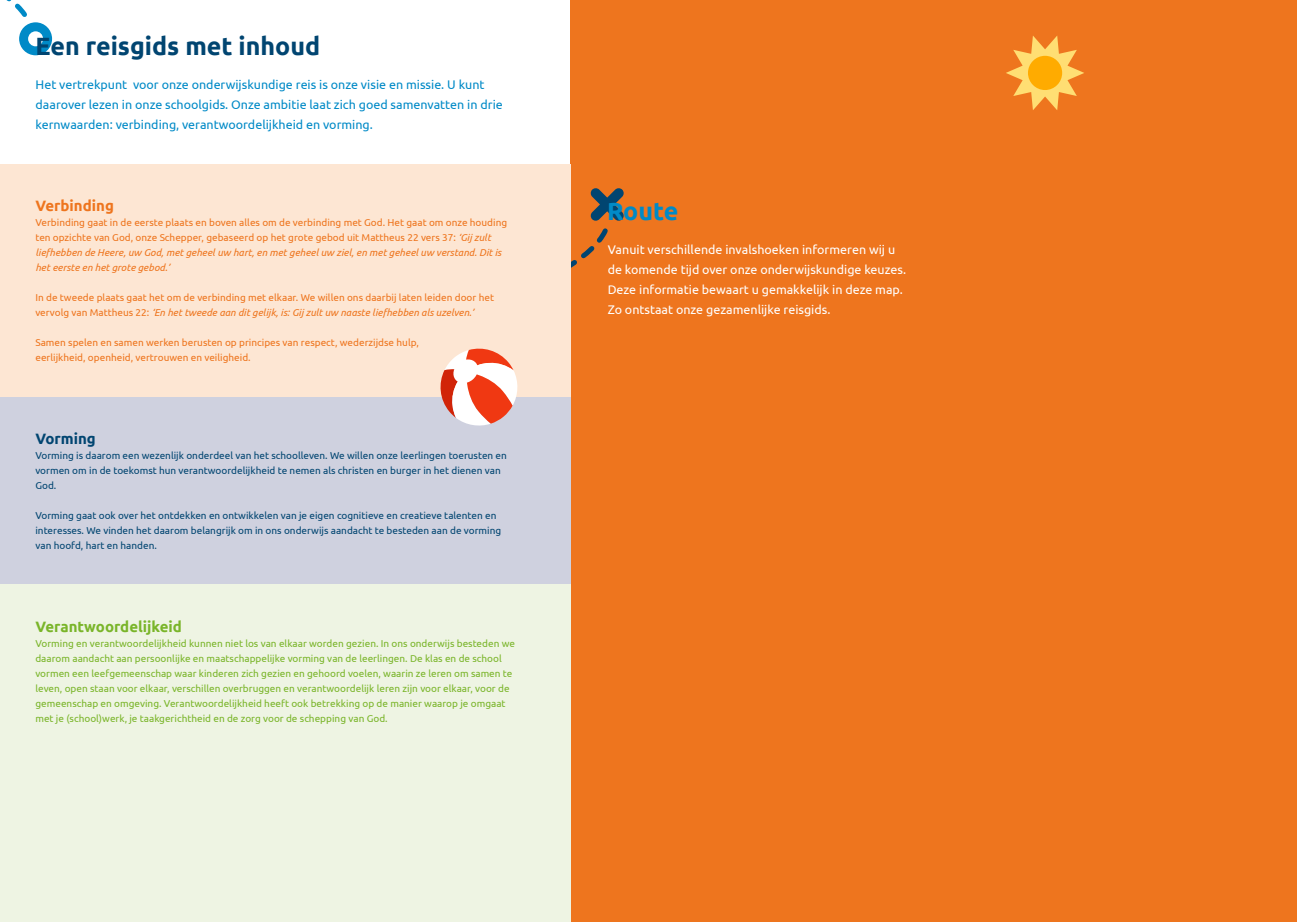
<style>
.page{position:relative;width:1297px;height:922px;background:#fff}
.page>*{position:absolute;margin:0;border:0;box-sizing:border-box;transform-origin:0 0}
.t1{font:700 25px "Ubuntu";color:#014571}
.t2{font:700 25px "Ubuntu";letter-spacing:-.01em;color:#008ac7}
.t3{font:700 15px "Ubuntu";color:#7ab52a}
.t4{font:700 15px "Ubuntu";color:#ee751e}
.t5{font:700 15px "Ubuntu";color:#014571}
.t6{font:12.5px/20px "Ubuntu";color:#008ac7}
.t7{font:12.5px/20px "Ubuntu";color:#fff}
.t8{font:10px/15px "Ubuntu";color:#ee751e}
.t9{font:10px/15px "Ubuntu";color:#7ab52a}
.t10{font:10px/15px "Ubuntu";color:#014571}
.s1{font-style:italic}
</style>
<div class="page">
<div style="left:570px;top:0;width:727px;height:921px;background:#ee751e"></div>
<div style="left:0;top:164px;width:570px;height:233px;background:#fde6d3"></div>
<div style="left:0;top:397px;width:570px;height:187px;background:#cfd1df"></div>
<div style="left:0;top:584px;width:570px;height:337px;background:#eef4e3"></div>
<svg style="left:1006px;top:36px;width:78px;height:74px"></svg>
<div style="left:1028px;top:56px;width:34px;height:34px;background:#ffab00;border-radius:50%"></div>
<svg style="left:440px;top:188px;width:184px;height:239px"></svg>
<svg style="left:6px;top:0;width:46px;height:55px"></svg>
<h1 class="t1" style="left:36px;top:31px;width:286px">Een reisgids met inhoud</h1>
<p class="t6" style="left:36px;top:74px;width:469px">Het vertrekpunt voor onze onderwijskundige reis is onze visie en missie. U kunt daarover lezen in onze schoolgids. Onze ambitie laat zich goed samenvatten in drie kernwaarden: verbinding, verantwoordelijkheid en vorming.</p>
<h2 class="t4" style="left:35px;top:197px;width:80px">Verbinding</h2>
<p class="t8" style="left:35px;top:215px;width:473px">Verbinding gaat in de eerste plaats en boven alles om de verbinding met God. Het gaat om onze houding ten opzichte van God, onze Schepper, gebaseerd op het grote gebod uit Mattheus 22 vers 37: <span class="s1">‘Gij zult liefhebben de Heere, uw God, met geheel uw hart, en met geheel uw ziel, en met geheel uw verstand. Dit is het eerste en het grote gebod.’</span></p>
<p class="t8" style="left:35px;top:290px;width:460px">In de tweede plaats gaat het om de verbinding met elkaar. We willen ons daarbij laten leiden door het vervolg van Mattheus 22: <span class="s1">‘En het tweede aan dit gelijk, is: Gij zult uw naaste liefhebben als uzelven.’</span></p>
<p class="t8" style="left:35px;top:335px;width:385px">Samen spelen en samen werken berusten op principes van respect, wederzijdse hulp, eerlijkheid, openheid, vertrouwen en veiligheid.</p>
<h2 class="t5" style="left:35px;top:429px;width:62px">Vorming</h2>
<p class="t10" style="left:35px;top:447px;width:473px">Vorming is daarom een wezenlijk onderdeel van het schoolleven. We willen onze leerlingen toerusten en vormen om in de toekomst hun verantwoordelijkheid te nemen als christen en burger in het dienen van<br>God.</p>
<p class="t10" style="left:35px;top:507px;width:467px">Vorming gaat ook over het ontdekken en ontwikkelen van je eigen cognitieve en creatieve talenten en interesses. We vinden het daarom belangrijk om in ons onderwijs aandacht te besteden aan de vorming van hoofd, hart en handen.</p>
<h2 class="t3" style="left:35px;top:617px;width:148px">Verantwoordelijkeid</h2>
<p class="t9" style="left:35px;top:635px;width:481px">Vorming en verantwoordelijkheid kunnen niet los van elkaar worden gezien. In ons onderwijs besteden we daarom aandacht aan persoonlijke en maatschappelijke vorming van de leerlingen. De klas en de school vormen een leefgemeenschap waar kinderen zich gezien en gehoord voelen, waarin ze leren om samen te leven, open staan voor elkaar, verschillen overbruggen en verantwoordelijk leren zijn voor elkaar, voor de gemeenschap en omgeving. Verantwoordelijkheid heeft ook betrekking op de manier waarop je omgaat met je (school)werk, je taakgerichtheid en de zorg voor de schepping van God.</p>
<h1 class="t2" style="left:607px;top:196px;width:73px">Route</h1>
<p class="t7" style="left:608px;top:239px;width:300px">Vanuit verschillende invalshoeken informeren wij u de komende tijd over onze onderwijskundige keuzes.<br>Deze informatie bewaart u gemakkelijk in deze map.<br>Zo ontstaat onze gezamenlijke reisgids.</p>
</div>
